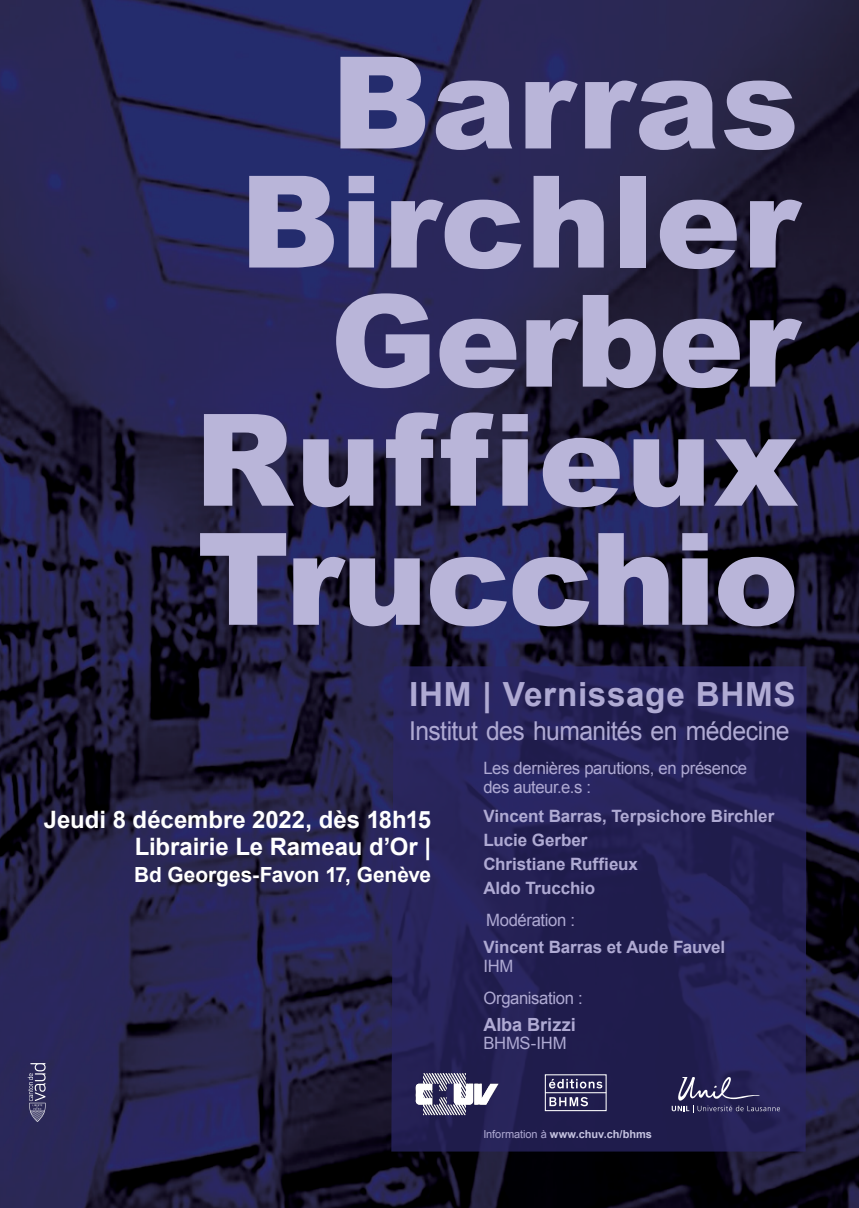
<style>
.page{position:relative;width:859px;height:1208px;background:#fff}
.page>*{position:absolute;margin:0;border:0;box-sizing:border-box;transform-origin:0 0}
.t1{font:900 128px/119px "Arial";letter-spacing:.005em;color:#b9b5d9;text-align:right}
.t2{font:700 33.3px "Arial";letter-spacing:.02em;color:#afaad3}
.t3{font:26px "Arial";letter-spacing:-.02em;color:#afaad3;scale:.95 1}
.t4{font:700 23.9px/27.4px "Arial";letter-spacing:-.005em;color:#fff;text-align:right}
.t5{font:700 20.9px "Arial";letter-spacing:-.005em;color:#fff}
.t6{font:700 18.2px "Arial";color:#afaad3}
.t7{font:700 17px/24px "Arial";letter-spacing:-.005em;color:#afaad3}
.t8{font:17px/19px "Arial";letter-spacing:-.02em;color:#afaad3}
.t9{font:700 11px "Arial";color:#c6c4e1}
.s1{font-weight:400;color:#afaad3}
</style>
<div class="page">
<img style="left:0;top:0;width:859px;height:1208px">
<svg style="left:391px;top:666px;width:415px;height:485px;background:#242055"></svg>
<svg style="left:28px;top:1063px;width:18px;height:58px"></svg>
<svg style="left:416px;top:1073px;width:82px;height:42px"></svg>
<svg style="left:672px;top:1077px;width:108px;height:36px;background:#3f3b68"></svg>
<div style="left:545px;top:1074px;width:62px;height:37px;border:1px solid #fff"></div>
<svg style="left:549px;top:1097px;width:39px;height:9px"></svg>
<svg style="left:549px;top:1079px;width:53px;height:9px"></svg>
<hr style="left:545px;top:1092px;width:61px;height:1px;background:#fff">
<h1 class="t1" style="left:194px;top:39px;width:606px">Barras<br>Birchler<br>Gerber<br>Ruffieux<br>Trucchio</h1>
<h2 class="t2" style="left:409px;top:672px;width:388px">IHM | Vernissage BHMS</h2>
<h3 class="t3" style="left:409px;top:714px;width:402px">Institut des humanités en médecine</h3>
<h3 class="t4" style="left:44px;top:806px;width:389px">Jeudi 8 décembre 2022, dès 18h15<br>Librairie Le Rameau d’Or |</h3>
<p class="t5" style="left:134px;top:861px;width:299px">Bd Georges-Favon 17, Genève</p>
<p class="t8" style="left:483px;top:758px;width:265px">Les dernières parutions, en présence des auteur.e.s :</p>
<p class="t7" style="left:483px;top:804px;width:292px">Vincent Barras, Terpsichore Birchler<br>Lucie Gerber<br>Christiane Ruffieux<br>Aldo Trucchio</p>
<p class="t8" style="left:486px;top:911px;width:91px">Modération :</p>
<p class="t7" style="left:483px;top:936px;width:243px">Vincent Barras et Aude Fauvel</p>
<p class="t8" style="left:483px;top:949px;width:101px;line-height:32.6px">IHM<br>Organisation :</p>
<p class="t6" style="left:483px;top:1012px;width:94px">Alba Brizzi</p>
<p class="t8" style="left:483px;top:1034px;width:85px">BHMS-IHM</p>
<p class="t9" style="left:483px;top:1126px;width:170px"><span class="s1">Information à</span> www.chuv.ch/bhms</p>
</div>
